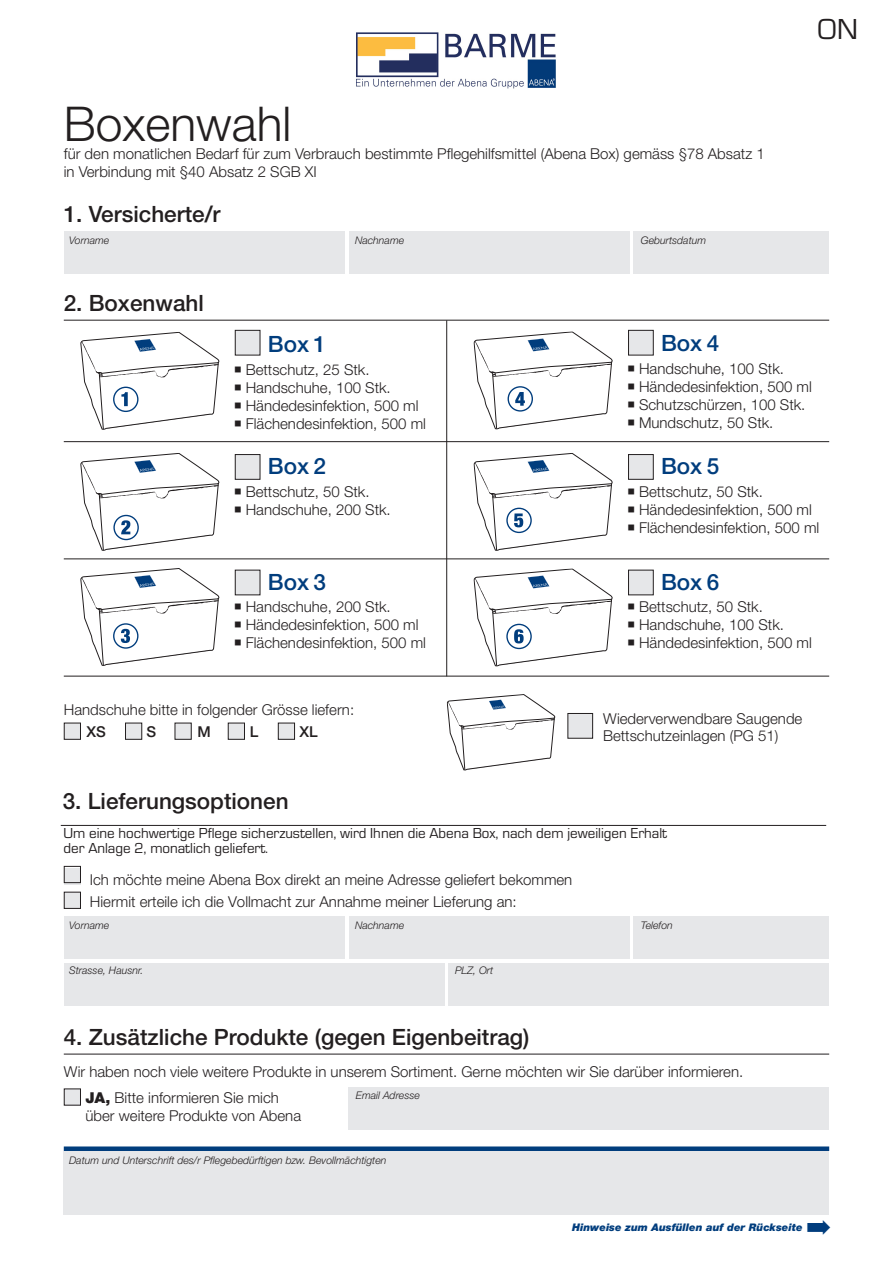
<style>
.page{position:relative;width:893px;height:1263px;background:#fff}
.page>*{position:absolute;margin:0;border:0;box-sizing:border-box;transform-origin:0 0}
.t1{font:300 48px "Helvetica Neue LT Pro";color:#231f20}
.t2{font:30px "Eurostile";color:#231f20}
.t3{font:500 22.5px "Helvetica Neue LT Pro";color:#231f20}
.t4{font:500 22.5px "Helvetica Neue LT Pro";color:#013d7d}
.t5{font:300 15px/18px "Helvetica Neue LT Pro";color:#231f20}
.t6{font:15px/15px "Eurostile";color:#231f20}
.t7{font:500 15px "Helvetica Neue LT Pro";color:#231f20}
.t8{font:italic 300 10.5px "Helvetica Neue LT Pro";color:#231f20}
.t9{font:italic 900 10.5px "Helvetica Neue LT Pro";color:#013d7d}
.s1{font-weight:500}
.s2{font-weight:900}
</style>
<div class="page">
<div style="left:64px;top:963px;width:380px;height:42px;background:#e6e7e9"></div>
<div style="left:449px;top:963px;width:380px;height:42px;background:#e6e7e9"></div>
<hr style="left:64px;top:320px;width:765px;height:1px;background:#231f20">
<hr style="left:61px;top:825px;width:765px;height:1px;background:#231f20">
<hr style="left:64px;top:1054px;width:765px;height:1px;background:#231f20">
<hr style="left:64px;top:441px;width:765px;height:1px;background:#231f20">
<hr style="left:64px;top:559px;width:765px;height:1px;background:#231f20">
<hr style="left:64px;top:676px;width:765px;height:1px;background:#231f20">
<hr style="left:446px;top:320px;width:1px;height:356px;background:#231f20">
<div style="left:64px;top:723px;width:16px;height:16px;background:#e6e7e9"></div>
<div style="left:64px;top:723px;width:17px;height:16px;border:1px solid #231f20"></div>
<div style="left:126px;top:723px;width:16px;height:16px;background:#e6e7e9"></div>
<div style="left:125px;top:723px;width:17px;height:16px;border:1px solid #231f20"></div>
<div style="left:175px;top:723px;width:16px;height:16px;background:#e6e7e9"></div>
<div style="left:228px;top:723px;width:16px;height:16px;background:#e6e7e9"></div>
<div style="left:228px;top:723px;width:17px;height:16px;border:1px solid #231f20"></div>
<div style="left:278px;top:723px;width:17px;height:16px;background:#e6e7e9"></div>
<div style="left:278px;top:723px;width:17px;height:16px;border:1px solid #231f20"></div>
<div style="left:235px;top:330px;width:25px;height:25px;background:#e6e7e9"></div>
<div style="left:235px;top:330px;width:25px;height:25px;border:1px solid #231f20"></div>
<svg style="left:81px;top:332px;width:139px;height:98px"></svg>
<div style="left:113px;top:387px;width:25px;height:25px;border:1px solid #013d7d;border-radius:50%"></div>
<div style="left:628px;top:330px;width:25px;height:25px;background:#e6e7e9"></div>
<div style="left:628px;top:330px;width:25px;height:25px;border:1px solid #231f20"></div>
<svg style="left:474px;top:332px;width:139px;height:98px"></svg>
<div style="left:508px;top:386px;width:25px;height:26px;border:1px solid #013d7d;border-radius:50%"></div>
<div style="left:235px;top:455px;width:25px;height:24px;background:#e6e7e9"></div>
<div style="left:235px;top:454px;width:25px;height:25px;border:1px solid #231f20"></div>
<svg style="left:81px;top:453px;width:139px;height:98px"></svg>
<div style="left:113px;top:515px;width:26px;height:25px;border:1px solid #013d7d;border-radius:50%"></div>
<div style="left:628px;top:455px;width:25px;height:24px;background:#e6e7e9"></div>
<div style="left:628px;top:454px;width:25px;height:25px;border:1px solid #231f20"></div>
<svg style="left:474px;top:453px;width:139px;height:98px"></svg>
<div style="left:506px;top:508px;width:26px;height:25px;border:1px solid #013d7d;border-radius:50%"></div>
<svg style="left:447px;top:694px;width:109px;height:77px"></svg>
<div style="left:568px;top:713px;width:25px;height:25px;background:#e6e7e9"></div>
<div style="left:568px;top:713px;width:25px;height:25px;border:1px solid #231f20"></div>
<div style="left:628px;top:570px;width:25px;height:25px;background:#e6e7e9"></div>
<svg style="left:474px;top:569px;width:139px;height:98px"></svg>
<div style="left:506px;top:624px;width:26px;height:25px;border:1px solid #013d7d;border-radius:50%"></div>
<div style="left:235px;top:570px;width:25px;height:25px;background:#e6e7e9"></div>
<svg style="left:81px;top:568px;width:139px;height:98px"></svg>
<div style="left:64px;top:1089px;width:16px;height:16px;background:#e6e7e9"></div>
<div style="left:64px;top:1089px;width:17px;height:16px;border:1px solid #231f20"></div>
<div style="left:64px;top:868px;width:16px;height:16px;background:#e6e7e9"></div>
<div style="left:64px;top:866px;width:17px;height:17px;border:1px solid #231f20"></div>
<div style="left:64px;top:892px;width:16px;height:16px;background:#e6e7e9"></div>
<div style="left:64px;top:892px;width:17px;height:16px;border:1px solid #231f20"></div>
<div style="left:64px;top:231px;width:280px;height:43px;background:#e6e7e9"></div>
<div style="left:349px;top:231px;width:280px;height:43px;background:#e6e7e9"></div>
<div style="left:634px;top:231px;width:195px;height:43px;background:#e6e7e9"></div>
<div style="left:64px;top:916px;width:280px;height:43px;background:#e6e7e9"></div>
<div style="left:349px;top:916px;width:280px;height:43px;background:#e6e7e9"></div>
<div style="left:634px;top:916px;width:195px;height:43px;background:#e6e7e9"></div>
<div style="left:349px;top:1087px;width:480px;height:42px;background:#e6e7e9"></div>
<div style="left:64px;top:1151px;width:765px;height:64px;background:#e6e7e9"></div>
<div style="left:64px;top:1146px;width:765px;height:5px;background:#013d7d"></div>
<img style="left:356px;top:32px;width:200px;height:57px">
<p class="t1" style="left:64px;top:94px;width:229px">Boxenwahl</p>
<p class="t5" style="left:64px;top:144px;width:702px">für den monatlichen Bedarf für zum Verbrauch bestimmte Pflegehilfsmittel (Abena Box) gemäss §78 Absatz 1 in Verbindung mit §40 Absatz 2 SGB XI</p>
<p class="t3" style="left:64px;top:201px;width:158px">1. Versicherte/r</p>
<p class="t8" style="left:69px;top:234px;width:42px">Vorname</p>
<p class="t8" style="left:355px;top:234px;width:51px">Nachname</p>
<p class="t8" style="left:641px;top:234px;width:67px">Geburtsdatum</p>
<p class="t3" style="left:64px;top:290px;width:142px">2. Boxenwahl</p>
<p class="t2" style="left:817px;top:9px;width:42px">ON</p>
<p class="t4" style="left:268px;top:331px;width:60px">Box 1</p>
<p class="t5" style="left:234px;top:360px;width:137px">○ Bettschutz, 25 Stk.</p>
<p class="t5" style="left:234px;top:378px;width:158px">○ Handschuhe, 100 Stk.</p>
<p class="t5" style="left:234px;top:396px;width:186px">○ Händedesinfektion, 500 ml</p>
<p class="t5" style="left:234px;top:414px;width:194px">○ Flächendesinfektion, 500 ml</p>
<p class="t4" style="left:268px;top:453px;width:60px">Box 2</p>
<p class="t5" style="left:234px;top:482px;width:137px">○ Bettschutz, 50 Stk.</p>
<p class="t5" style="left:234px;top:500px;width:158px">○ Handschuhe, 200 Stk.</p>
<p class="t4" style="left:268px;top:568px;width:60px">Box 3</p>
<p class="t5" style="left:234px;top:597px;width:158px">○ Handschuhe, 200 Stk.</p>
<p class="t5" style="left:234px;top:615px;width:186px">○ Händedesinfektion, 500 ml</p>
<p class="t5" style="left:234px;top:633px;width:194px">○ Flächendesinfektion, 500 ml</p>
<p class="t5" style="left:86px;top:698px;width:269px;line-height:22.5px;text-indent:-22px">Handschuhe bitte in folgender Grösse liefern:<br><span class="s1">XS</span></p>
<p class="t7" style="left:146px;top:723px;width:11px">S</p>
<p class="t7" style="left:197px;top:723px;width:15px">M</p>
<p class="t7" style="left:250px;top:723px;width:10px">L</p>
<p class="t7" style="left:299px;top:723px;width:20px">XL</p>
<p class="t3" style="left:63px;top:787px;width:227px">3. Lieferungsoptionen</p>
<p class="t4" style="left:661px;top:330px;width:60px">Box 4</p>
<p class="t5" style="left:627px;top:359px;width:158px">○ Handschuhe, 100 Stk.</p>
<p class="t5" style="left:627px;top:377px;width:186px">○ Händedesinfektion, 500 ml</p>
<p class="t5" style="left:627px;top:395px;width:180px">○ Schutzschürzen, 100 Stk.</p>
<p class="t5" style="left:627px;top:413px;width:148px">○ Mundschutz, 50 Stk.</p>
<p class="t4" style="left:661px;top:453px;width:60px">Box 5</p>
<p class="t5" style="left:627px;top:482px;width:137px">○ Bettschutz, 50 Stk.</p>
<p class="t5" style="left:627px;top:500px;width:186px">○ Händedesinfektion, 500 ml</p>
<p class="t5" style="left:627px;top:518px;width:194px">○ Flächendesinfektion, 500 ml</p>
<p class="t4" style="left:661px;top:568px;width:60px">Box 6</p>
<p class="t5" style="left:627px;top:597px;width:137px">○ Bettschutz, 50 Stk.</p>
<p class="t5" style="left:627px;top:615px;width:158px">○ Handschuhe, 100 Stk.</p>
<p class="t5" style="left:627px;top:633px;width:186px">○ Händedesinfektion, 500 ml</p>
<p class="t5" style="left:603px;top:710px;width:201px;line-height:16.5px">Wiederverwendbare Saugende<br>Bettschutzeinlagen (PG 51)</p>
<p class="t6" style="left:64px;top:825px;width:605px">Um eine hochwertige Pflege sicherzustellen, wird Ihnen die Abena Box, nach dem jeweiligen Erhalt der Anlage 2, monatlich geliefert.</p>
<p class="t5" style="left:90px;top:868px;width:484px;line-height:22.5px">Ich möchte meine Abena Box direkt an meine Adresse geliefert bekommen<br>Hiermit erteile ich die Vollmacht zur Annahme meiner Lieferung an:</p>
<p class="t8" style="left:69px;top:919px;width:42px">Vorname</p>
<p class="t8" style="left:69px;top:964px;width:76px">Strasse, Hausnr.</p>
<p class="t8" style="left:355px;top:919px;width:51px">Nachname</p>
<p class="t8" style="left:455px;top:964px;width:40px">PLZ, Ort</p>
<p class="t3" style="left:64px;top:1024px;width:467px">4. Zusätzliche Produkte (gegen Eigenbeitrag)</p>
<p class="t8" style="left:641px;top:919px;width:33px">Telefon</p>
<p class="t5" style="left:64px;top:1062px;width:681px">Wir haben noch viele weitere Produkte in unserem Sortiment. Gerne möchten wir Sie darüber informieren.</p>
<p class="t5" style="left:85px;top:1088px;width:217px"><span class="s2">JA,</span> Bitte informieren Sie mich über weitere Produkte von Abena</p>
<p class="t8" style="left:356px;top:1089px;width:65px">Email Adresse</p>
<p class="t8" style="left:69px;top:1154px;width:319px">Datum und Unterschrift des/r Pflegebedürftigen bzw. Bevollmächtigten</p>
<p class="t9" style="left:572px;top:1220px;width:232px">Hinweise zum Ausfüllen auf der Rückseite</p>
</div>
